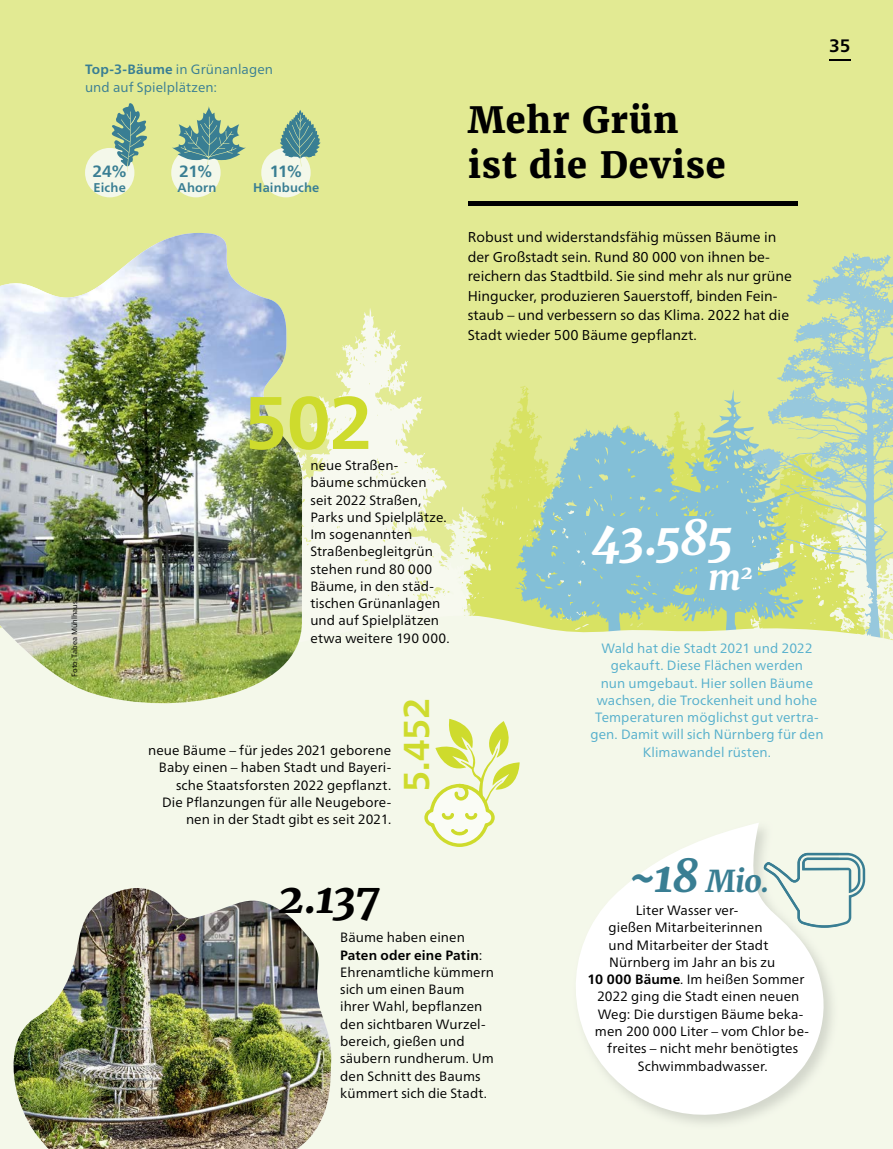
<style>
.page{position:relative;width:893px;height:1149px;background:#fff}
.page>*{position:absolute;margin:0;border:0;box-sizing:border-box;transform-origin:0 0}
.t1{font:700 74.25px "Neue Frutiger World";color:#cedb2d}
.t2{font:italic 800 47.85px "Merriweather";color:#fff}
.t3{font:italic 800 44.7px "Merriweather";color:#000}
.t4{font:800 36px/45px "Merriweather";letter-spacing:.02em;color:#000}
.t5{font:700 36px "Neue Frutiger World";color:#cedb2d}
.t6{font:italic 800 34.8px "Merriweather";color:#fff}
.t7{font:italic 800 30px "Merriweather";color:#397e93}
.t8{font:700 18px "Neue Frutiger World";color:#000}
.t9{font:700 16.35px "Neue Frutiger World";color:#397e93}
.t10{font:14.25px/19.5px "Neue Frutiger World";color:#000}
.t11{font:13.5px/17.2px "Neue Frutiger World";letter-spacing:.01em;color:#000}
.t12{font:13.5px/17.2px "Neue Frutiger World";letter-spacing:.005em;color:#55afcc;text-align:center}
.t13{font:13.5px/17.2px "Neue Frutiger World";letter-spacing:.005em;color:#397e93}
.t14{font:700 12.75px "Neue Frutiger World";letter-spacing:.01em;color:#397e93}
.t15{font:7.5px "Neue Frutiger World";color:#000}
.s1{font-weight:700}
.s2{font-size:45px}
</style>
<div class="page">
<div style="left:0;top:0;width:893px;height:1148px;background:#e2ea93"></div>
<svg style="left:480px;top:386px;width:58px;height:224px;fill:#d8e263"></svg>
<svg style="left:514px;top:423px;width:139px;height:187px;background:#9fcbb8"></svg>
<svg style="left:653px;top:390px;width:99px;height:220px"></svg>
<div style="left:586px;top:516px;width:164px;height:50px;background:#83bfd7"></div>
<div style="left:697px;top:563px;width:60px;height:34px;background:#83bfd7"></div>
<svg style="left:309px;top:308px;width:171px;height:302px;fill:#f4f8ea"></svg>
<svg style="left:306px;top:425px;width:21px;height:185px;fill:#f7f9ef"></svg>
<svg style="left:752px;top:253px;width:141px;height:357px"></svg>
<svg style="left:869px;top:604px;width:4px;height:6px"></svg>
<div style="left:0;top:610px;width:893px;height:538px;background:#f4f8ea"></div>
<div style="left:0;top:453px;width:306px;height:264px;background:#f4f8ea"></div>
<img style="left:0;top:233px;width:304px;height:471px">
<div style="left:0;top:874px;width:332px;height:274px;background:#f4f8ea"></div>
<img style="left:8px;top:887px;width:324px;height:261px">
<div style="left:468px;top:201px;width:329px;height:5px;background:#000"></div>
<svg style="left:839px;top:852px;width:26px;height:75px;background:#c7dad5"></svg>
<div style="left:572px;top:819px;width:267px;height:311px;background:#f4f8ea"></div>
<img style="left:834px;top:852px;width:5px;height:75px">
<svg style="left:558px;top:822px;width:276px;height:307px;background:#f7faf4"></svg>
<div style="left:261px;top:148px;width:50px;height:49px;background:#f4f8ea;border-radius:50%"></div>
<div style="left:85px;top:148px;width:49px;height:49px;background:#f4f8ea;border-radius:50%"></div>
<div style="left:171px;top:148px;width:50px;height:49px;background:#f4f8ea;border-radius:50%"></div>
<svg style="left:280px;top:110px;width:40px;height:57px"></svg>
<svg style="left:111px;top:103px;width:36px;height:68px"></svg>
<svg style="left:172px;top:106px;width:74px;height:60px"></svg>
<svg style="left:424px;top:718px;width:96px;height:128px;background:#ecf1c0"></svg>
<hr style="left:829px;top:59px;width:21px;height:2px;background:#000">
<p class="t13" style="left:85px;top:61px;width:190px"><span class="s1">Top-3-Bäume</span> in Grünanlagen und auf Spielplätzen:</p>
<p class="t9" style="left:93px;top:157px;width:36px">24%</p>
<p class="t9" style="left:179px;top:157px;width:35px">21%</p>
<p class="t9" style="left:270px;top:157px;width:34px">11%</p>
<p class="t14" style="left:94px;top:176px;width:34px">Eiche</p>
<p class="t14" style="left:178px;top:176px;width:40px">Ahorn</p>
<p class="t14" style="left:253px;top:176px;width:68px">Hainbuche</p>
<h3 class="t4" style="left:468px;top:97px;width:259px">Mehr Grün ist die Devise</h3>
<p class="t10" style="left:468px;top:228px;width:326px">Robust und widerstandsfähig müssen Bäume in der Großstadt sein. Rund 80 000 von ihnen be&shy;reichern das Stadtbild. Sie sind mehr als nur grüne Hingucker, produzieren Sauerstoff, binden Fein&shy;staub – und verbessern so das Klima. 2022 hat die Stadt wieder 500 Bäume gepflanzt.</p>
<h3 class="t8" style="left:829px;top:30px;width:23px">35</h3>
<p class="t15" style="left:69px;top:676px;width:77px;rotate:-90deg">Foto: Tabea Mühlhaus</p>
<h1 class="t1" style="left:244px;top:357px;width:131px">502</h1>
<p class="t11" style="left:310px;top:456px;width:141px">neue Straßen-<br>bäume schmücken seit 2022 Straßen,<br>Parks und Spielplätze.<br>Im sogenannten<br>Straßenbegleitgrün stehen rund 80 000<br>Bäume, in den städ&shy;tischen Grünanlagen und auf Spielplätzen etwa weitere 190 000.</p>
<p class="t11" style="left:148px;top:741px;width:245px;text-align:right">neue Bäume – für jedes 2021 geborene Baby einen – haben Stadt und Bayeri&shy;sche Staatsforsten 2022 gepflanzt.<br>Die Pflanzungen für alle Neugebore&shy;nen in der Stadt gibt es seit 2021.</p>
<h3 class="t5" style="left:385px;top:792px;width:96px;rotate:-90deg">5.452</h3>
<h2 class="t2" style="left:592px;top:507px;width:142px">43.585</h2>
<h3 class="t6" style="left:708px;top:556px;width:47px">m<sup>2</sup></h3>
<p class="t12" style="left:590px;top:639px;width:235px">Wald hat die Stadt 2021 und 2022 gekauft. Diese Flächen werden<br>nun umgebaut. Hier sollen Bäume wachsen, die Trockenheit und hohe<br>Temperaturen möglichst gut vertra&shy;gen. Damit will sich Nürnberg für den<br>Klimawandel rüsten.</p>
<h3 class="t3" style="left:278px;top:868px;width:103px">2.137</h3>
<p class="t11" style="left:340px;top:928px;width:155px">Bäume haben einen<br><span class="s1">Paten oder eine Patin</span>:<br>Ehrenamtliche kümmern sich um einen Baum ihrer Wahl, bepflanzen den sichtbaren Wurzel&shy;bereich, gießen und säubern rundherum. Um den Schnitt des Baums kümmert sich die Stadt.</p>
<h3 class="t7" style="left:630px;top:862px;width:141px"><span class="s2">~18</span> Mio.</h3>
<p class="t11" style="left:636px;top:901px;width:104px">Liter Wasser ver-</p>
<p class="t11" style="left:608px;top:918px;width:156px">gießen Mitarbeiterinnen</p>
<p class="t11" style="left:609px;top:936px;width:161px">und Mitarbeiter der Stadt</p>
<p class="t11" style="left:609px;top:953px;width:167px">Nürnberg im Jahr an bis zu</p>
<p class="t11" style="left:587px;top:970px;width:218px"><span class="s1">10 000 Bäume</span>. Im heißen Sommer</p>
<p class="t11" style="left:597px;top:987px;width:204px">2022 ging die Stadt einen neuen</p>
<p class="t11" style="left:598px;top:1005px;width:207px">Weg: Die durstigen Bäume beka-</p>
<p class="t11" style="left:595px;top:1022px;width:216px">men 200 000 Liter – vom Chlor be-</p>
<p class="t11" style="left:607px;top:1039px;width:192px">freites – nicht mehr benötigtes</p>
<p class="t11" style="left:638px;top:1056px;width:132px">Schwimmbadwasser.</p>
</div>
